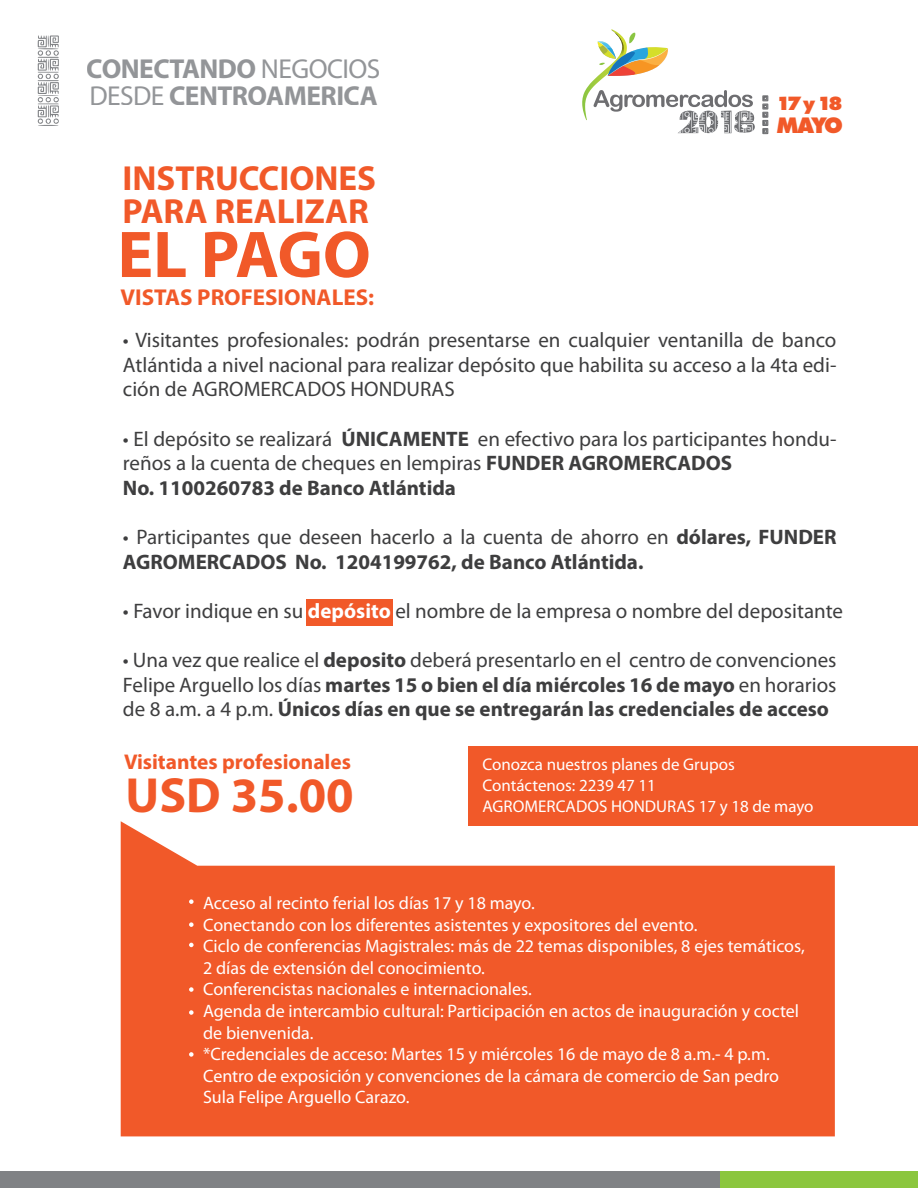
<style>
.page{position:relative;width:918px;height:1188px;background:#fff}
.page>*{position:absolute;margin:0;border:0;box-sizing:border-box;transform-origin:0 0}
.t1{font:700 66.6px "Myriad Pro";letter-spacing:-.015em;color:#f15929}
.t2{font:700 49.65px "Myriad Pro";color:#f15929}
.t3{font:700 34.95px/32.5px "Myriad Pro";color:#f15929}
.t4{font:700 27.45px/26.8px "Myriad Pro";letter-spacing:-.02em;color:#939598}
.t5{font:800 23.25px "Futura EF";color:#f15929}
.t6{font:700 22.95px "Myriad Pro";color:#f15929}
.t7{font:700 21.3px "Myriad Pro";color:#f15929}
.t8{font:21px/24.6px "Myriad Pro";color:#3e3e3f;text-align:justify}
.t9{font:700 21px/24.6px "Myriad Pro";color:#3e3e3f}
.t10{font:800 19.95px "Futura EF";color:#f15929}
.t11{font:18px/21.6px "Myriad Pro";color:#fff}
.t12{font:16.95px/21px "Myriad Pro";color:#fff}
.s1{font-weight:400}
.s2{font-weight:700}
.s3{font-weight:700;color:#fff}
</style>
<div class="page">
<svg style="left:121px;top:821px;width:714px;height:315px;background:#f26e44"></svg>
<div style="left:468px;top:746px;width:450px;height:79px;background:#f15929"></div>
<div style="left:307px;top:599px;width:86px;height:26px;background:#f15929"></div>
<svg style="left:38px;top:35px;width:21px;height:91px"></svg>
<svg style="left:763px;top:96px;width:5px;height:38px"></svg>
<svg style="left:582px;top:29px;width:172px;height:104px"></svg>
<div style="left:194px;top:1171px;width:724px;height:17px;background:#8bc63e"></div>
<div style="left:0;top:1171px;width:720px;height:17px;background:#808285"></div>
<svg style="left:189px;top:899px;width:5px;height:5px"></svg>
<svg style="left:189px;top:922px;width:5px;height:5px"></svg>
<svg style="left:189px;top:943px;width:5px;height:4px"></svg>
<svg style="left:189px;top:987px;width:5px;height:5px"></svg>
<svg style="left:189px;top:1010px;width:5px;height:5px"></svg>
<svg style="left:189px;top:1052px;width:5px;height:5px"></svg>
<h3 class="t4" style="left:87px;top:54px;width:295px">CONECTANDO <span class="s1">NEGOCIOS<br>DESDE</span> CENTROAMERICA</h3>
<h3 class="t3" style="left:123px;top:161px;width:255px">INSTRUCCIONES<br>PARA REALIZAR</h3>
<h1 class="t1" style="left:118px;top:211px;width:255px">EL PAGO</h1>
<p class="t6" style="left:121px;top:283px;width:255px">VISTAS PROFESIONALES:</p>
<p class="t10" style="left:776px;top:91px;width:68px">17 y 18</p>
<p class="t5" style="left:776px;top:111px;width:69px">MAYO</p>
<p class="t8" style="left:123px;top:328px;width:715px">• Visitantes profesionales: podrán presentarse en cualquier ventanilla de banco Atlántida a nivel nacional para realizar depósito que habilita su acceso a la 4ta edi&shy;ción de AGROMERCADOS HONDURAS</p>
<p class="t8" style="left:123px;top:426px;width:715px;text-align:left">• El depósito se realizará <span class="s2">ÚNICAMENTE</span> en efectivo para los participantes hondu&shy;reños a la cuenta de cheques en lempiras <span class="s2">FUNDER AGROMERCADOS<br>No. 1100260783 de Banco Atlántida</span></p>
<p class="t9" style="left:123px;top:524px;width:715px"><span class="s1">• Participantes que deseen hacerlo a la cuenta de ahorro en</span> dólares, FUNDER<br>AGROMERCADOS No. 1204199762, de Banco Atlántida.</p>
<p class="t8" style="left:123px;top:598px;width:722px">• Favor indique en su <span class="s3">depósito</span> el nombre de la empresa o nombre del depositante</p>
<p class="t8" style="left:123px;top:647px;width:715px">• Una vez que realice el <span class="s2">deposito</span> deberá presentarlo en el centro de convenciones Felipe Arguello los días <span class="s2">martes 15 o bien el día miércoles 16 de mayo</span> en horarios de 8 a.m. a 4 p.m. <span class="s2">Únicos días en que se entregarán las credenciales de acceso</span></p>
<p class="t12" style="left:482px;top:754px;width:333px">Conozca nuestros planes de Grupos<br>Contáctenos: 2239 47 11<br>AGROMERCADOS HONDURAS 17 y 18 de mayo</p>
<p class="t7" style="left:124px;top:748px;width:229px">Visitantes profesionales</p>
<h2 class="t2" style="left:126px;top:763px;width:230px">USD 35.00</h2>
<p class="t11" style="left:203px;top:892px;width:603px">Acceso al recinto ferial los días 17 y 18 mayo.<br>Conectando con los diferentes asistentes y expositores del evento.<br>Ciclo de conferencias Magistrales: más de 22 temas disponibles, 8 ejes temáticos, 2 días de extensión del conocimiento.<br>Conferencistas nacionales e internacionales.<br>Agenda de intercambio cultural: Participación en actos de inauguración y coctel de bienvenida.<br>*Credenciales de acceso: Martes 15 y miércoles 16 de mayo de 8 a.m.- 4 p.m.<br>Centro de exposición y convenciones de la cámara de comercio de San pedro Sula Felipe Arguello Carazo.</p>
</div>
